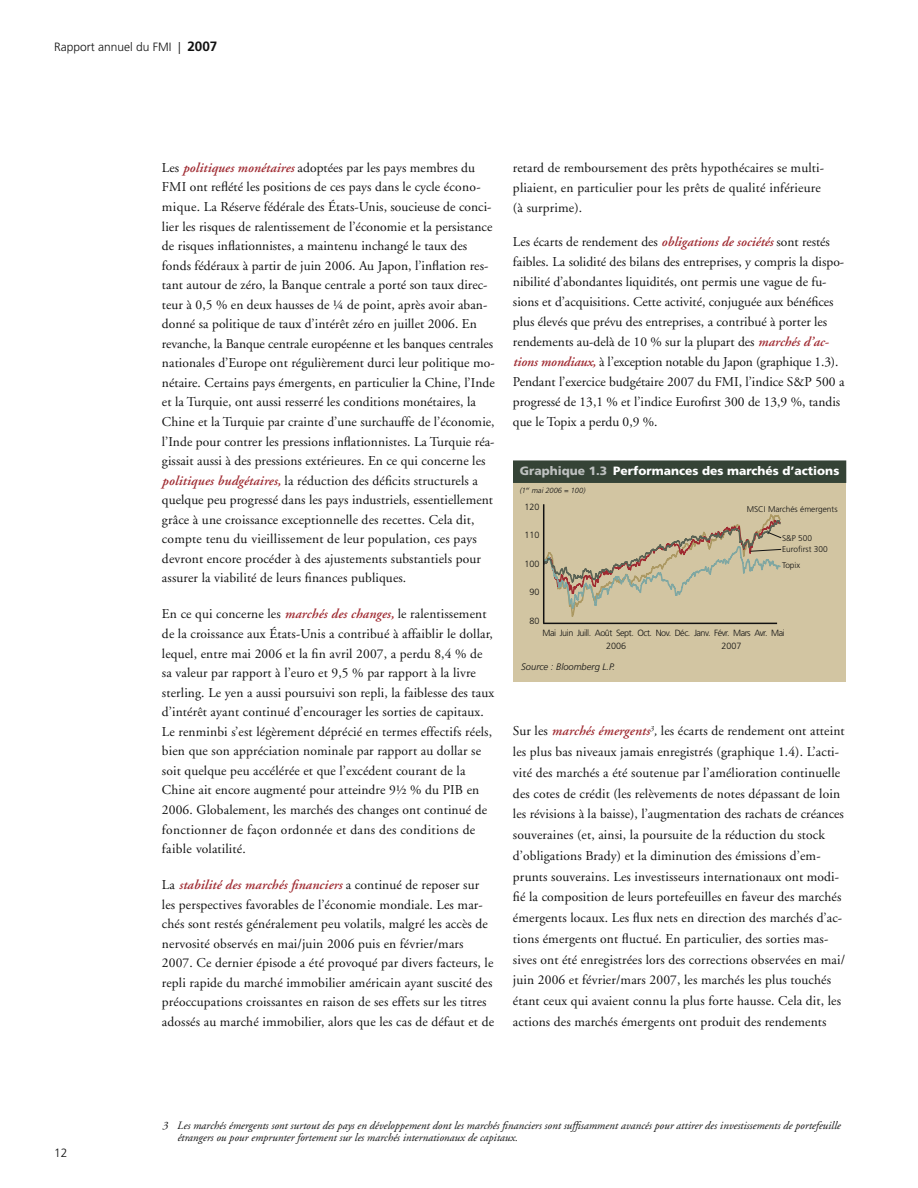
<style>
.page{position:relative;width:918px;height:1188px;background:#fff}
.page>*{position:absolute;margin:0;border:0;box-sizing:border-box;transform-origin:0 0}
.t1{font:13.5px/19.5px "Adobe Garamond";letter-spacing:.01em;color:#121212}
.t2{font:900 12px "Frutiger";color:#fff}
.t3{font:300 12px "Frutiger";color:#121212}
.t4{font:italic 11.25px/12px "Adobe Garamond";color:#121212}
.t5{font:italic 300 9.3px "Frutiger";color:#121212}
.t6{font:300 9px/13.5px "Frutiger";letter-spacing:-.05em;color:#121212}
.t7{font:300 8.25px "Frutiger";color:#121212}
.t8{font:italic 300 7.5px "Frutiger";color:#121212}
.s1{font-weight:700;font-size:13.5px}
.s2{font-weight:600;font-style:italic;color:#9f2a31}
.s3{color:#bdc0bf}
.s4{font-style:italic}
</style>
<div class="page">
<div style="left:513px;top:465px;width:333px;height:217px;background:#d2c5a2"></div>
<div style="left:513px;top:460px;width:333px;height:23px;background:#354336"></div>
<hr style="left:543px;top:623px;width:234px;height:1px;background:#121212">
<hr style="left:543px;top:504px;width:1px;height:119px;background:#121212">
<svg style="left:544px;top:513px;width:238px;height:105px"></svg>
<p class="t3" style="left:54px;top:40px;width:165px">Rapport annuel du FMI | <span class="s1">2007</span></p>
<p class="t1" style="left:162px;top:158px;width:334px">Les <span class="s2">politiques monétaires</span> adoptées par les pays membres du FMI ont reflété les positions de ces pays dans le cycle écono&shy;mique. La Réserve fédérale des États-Unis, soucieuse de conci&shy;lier les risques de ralentissement de l’économie et la persistance de risques inflationnistes, a maintenu inchangé le taux des fonds fédéraux à partir de juin 2006. Au Japon, l’inflation res&shy;tant autour de zéro, la Banque centrale a porté son taux direc&shy;teur à 0,5 % en deux hausses de ¼ de point, après avoir aban&shy;donné sa politique de taux d’intérêt zéro en juillet 2006. En revanche, la Banque centrale européenne et les banques centrales nationales d’Europe ont régulièrement durci leur politique mo&shy;nétaire. Certains pays émergents, en particulier la Chine, l’Inde et la Turquie, ont aussi resserré les conditions monétaires, la Chine et la Turquie par crainte d’une surchauffe de l’économie, l’Inde pour contrer les pressions inflationnistes. La Turquie réa&shy;gissait aussi à des pressions extérieures. En ce qui concerne les <span class="s2">politiques budgétaires,</span> la réduction des déficits structurels a quelque peu progressé dans les pays industriels, essentiellement grâce à une croissance exceptionnelle des recettes. Cela dit, compte tenu du vieillissement de leur population, ces pays devront encore procéder à des ajustements substantiels pour assurer la viabilité de leurs finances publiques.</p>
<p class="t1" style="left:162px;top:605px;width:334px">En ce qui concerne les <span class="s2">marchés des changes,</span> le ralentissement de la croissance aux États-Unis a contribué à affaiblir le dollar, lequel, entre mai 2006 et la fin avril 2007, a perdu 8,4 % de sa valeur par rapport à l’euro et 9,5 % par rapport à la livre sterling. Le yen a aussi poursuivi son repli, la faiblesse des taux d’intérêt ayant continué d’encourager les sorties de capitaux.<br>Le renminbi s’est légèrement déprécié en termes effectifs réels, bien que son appréciation nominale par rapport au dollar se soit quelque peu accélérée et que l’excédent courant de la Chine ait encore augmenté pour atteindre 9½ % du PIB en 2006. Globalement, les marchés des changes ont continué de fonctionner de façon ordonnée et dans des conditions de faible volatilité.</p>
<p class="t1" style="left:162px;top:875px;width:334px">La <span class="s2">stabilité des marchés financiers</span> a continué de reposer sur les perspectives favorables de l’économie mondiale. Les mar&shy;chés sont restés généralement peu volatils, malgré les accès de nervosité observés en mai/juin 2006 puis en février/mars 2007. Ce dernier épisode a été provoqué par divers facteurs, le repli rapide du marché immobilier américain ayant suscité des préoccupations croissantes en raison de ses effets sur les titres adossés au marché immobilier, alors que les cas de défaut et de</p>
<p class="t1" style="left:513px;top:158px;width:313px;line-height:20px">retard de remboursement des prêts hypothécaires se multi&shy;pliaient, en particulier pour les prêts de qualité inférieure (à surprime).</p>
<p class="t1" style="left:513px;top:232px;width:333px;line-height:20px">Les écarts de rendement des <span class="s2">obligations de sociétés</span> sont restés faibles. La solidité des bilans des entreprises, y compris la dispo&shy;nibilité d’abondantes liquidités, ont permis une vague de fu&shy;sions et d’acquisitions. Cette activité, conjuguée aux bénéfices plus élevés que prévu des entreprises, a contribué à porter les rendements au-delà de 10 % sur la plupart des <span class="s2">marchés d’ac&shy;tions mondiaux,</span> à l’exception notable du Japon (graphique 1.3).<br>Pendant l’exercice budgétaire 2007 du FMI, l’indice S&amp;P 500 a progressé de 13,1 % et l’indice Eurofirst 300 de 13,9 %, tandis que le Topix a perdu 0,9 %.</p>
<p class="t2" style="left:520px;top:463px;width:321px"><span class="s3">Graphique 1.3</span> Performances des marchés d’actions</p>
<p class="t8" style="left:520px;top:486px;width:67px">(1<sup>er</sup> mai 2006 = 100)</p>
<p class="t6" style="left:524px;top:500px;width:17px">12 0</p>
<p class="t6" style="left:524px;top:529px;width:17px">11 0</p>
<p class="t6" style="left:524px;top:557px;width:17px">1 00</p>
<p class="t6" style="left:529px;top:586px;width:12px">90</p>
<p class="t6" style="left:529px;top:614px;width:12px">80</p>
<p class="t7" style="left:747px;top:505px;width:92px">MSCI Marchés émergents</p>
<p class="t7" style="left:782px;top:533px;width:32px">S&amp;P 500</p>
<p class="t7" style="left:782px;top:545px;width:47px">Eurofirst 300</p>
<p class="t7" style="left:782px;top:561px;width:20px">Topix</p>
<p class="t6" style="left:606px;top:626px;width:180px;text-indent:-63px">Mai Juin Juill. Août Sept. Oct. Nov. Déc. Janv. Févr. Mars Avr. Mai<br>2 006</p>
<p class="t6" style="left:722px;top:639px;width:22px">2007</p>
<p class="t5" style="left:521px;top:661px;width:95px">Source : Bloomberg L.P.</p>
<p class="t1" style="left:513px;top:721px;width:334px;line-height:20.7px">Sur les <span class="s2">marchés émergents</span><sup>3</sup><span class="s4">,</span> les écarts de rendement ont atteint les plus bas niveaux jamais enregistrés (graphique 1.4). L’acti&shy;vité des marchés a été soutenue par l’amélioration continuelle des cotes de crédit (les relèvements de notes dépassant de loin les révisions à la baisse), l’augmentation des rachats de créances souveraines (et, ainsi, la poursuite de la réduction du stock d’obligations Brady) et la diminution des émissions d’em&shy;prunts souverains. Les investisseurs internationaux ont modi&shy;fié la composition de leurs portefeuilles en faveur des marchés émergents locaux. Les flux nets en direction des marchés d’ac&shy;tions émergents ont fluctué. En particulier, des sorties mas&shy;sives ont été enregistrées lors des corrections observées en mai/ juin 2006 et février/mars 2007, les marchés les plus touchés étant ceux qui avaient connu la plus forte hausse. Cela dit, les actions des marchés émergents ont produit des rendements</p>
<p class="t3" style="left:54px;top:1146px;width:7px">12</p>
<p class="t4" style="left:177px;top:1120px;width:665px;text-indent:-15px">3 Les marchés émergents sont surtout des pays en développement dont les marchés financiers sont suffisamment avancés pour attirer des investissements de portefeuille étrangers ou pour emprunter fortement sur les marchés internationaux de capitaux.</p>
</div>
